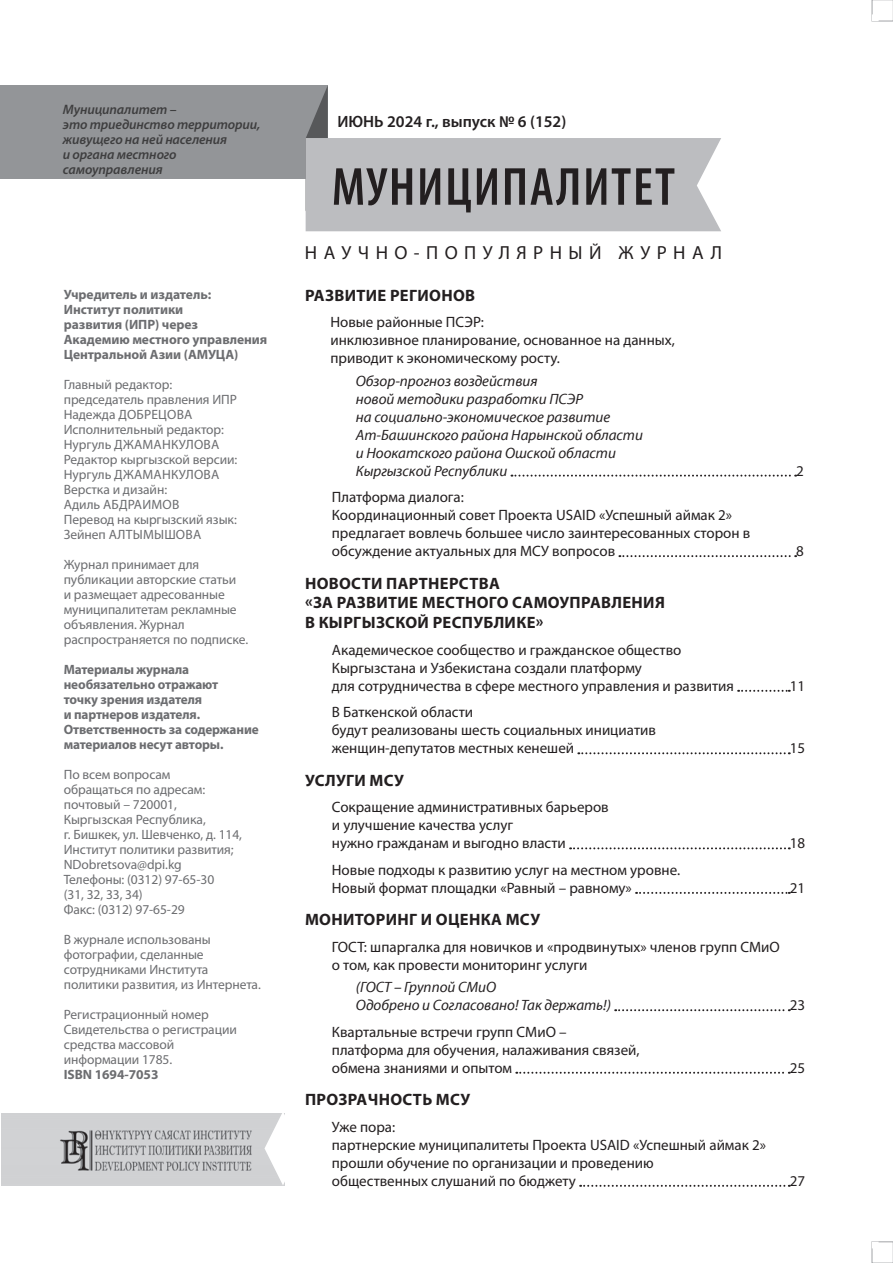
<style>
.page{position:relative;width:893px;height:1263px;background:#fff}
.page>*{position:absolute;margin:0;border:0;box-sizing:border-box;transform-origin:0 0}
.t1{font:600 condensed 54px "Myriad Pro";letter-spacing:.03em;color:#231f20}
.t2{font:19.05px "Myriad Pro";letter-spacing:.34em;color:#231f20}
.t3{font:700 16.5px/19.8px "Myriad Pro";letter-spacing:.02em;color:#231f20}
.t4{font:600 16.35px "Myriad Pro";color:#231f20}
.t5{font:15px/18px "Myriad Pro";color:#231f20}
.t6{font:15px/18px "Myriad Pro It KG";color:#231f20}
.t7{font:italic 600 13.65px/15px "Myriad Pro";letter-spacing:-.01em;color:#3e3e3f}
.t8{font:13.5px/15px "Myriad Pro";letter-spacing:-.005em;color:#6c6d70}
.t9{font:700 13.5px/15px "Myriad Pro";letter-spacing:-.01em;color:#6c6d70}
</style>
<div class="page">
<div style="left:872px;top:0;width:21px;height:21px;border:1px solid #a1a3a6"></div>
<div style="left:872px;top:14px;width:7px;height:7px;background:#fff"></div>
<div style="left:872px;top:1241px;width:21px;height:22px;border:1px solid #a1a3a6"></div>
<svg style="left:872px;top:1241px;width:7px;height:7px"></svg>
<img style="left:1px;top:1113px;width:264px;height:72px">
<div style="left:0;top:85px;width:328px;height:94px;background:#939598"></div>
<svg style="left:306px;top:86px;width:415px;height:145px"></svg>
<svg style="left:265px;top:1113px;width:20px;height:72px"></svg>
<svg style="left:511px;top:475px;width:285px;height:2px"></svg>
<svg style="left:619px;top:555px;width:177px;height:2px"></svg>
<svg style="left:738px;top:690px;width:52px;height:2px"></svg>
<svg style="left:578px;top:752px;width:212px;height:2px"></svg>
<svg style="left:570px;top:847px;width:220px;height:2px"></svg>
<svg style="left:636px;top:892px;width:154px;height:2px"></svg>
<svg style="left:615px;top:1009px;width:175px;height:2px"></svg>
<svg style="left:516px;top:1072px;width:274px;height:2px"></svg>
<svg style="left:580px;top:1185px;width:210px;height:2px"></svg>
<p class="t7" style="left:63px;top:101px;width:199px">Муниципалитет –<br>это триединство территории, живущего на ней населения<br>и органа местного самоуправления</p>
<p class="t9" style="left:64px;top:286px;width:205px">Учредитель и издатель:<br>Институт политики<br>развития (ИПР) через<br>Академию местного управления<br>Центральной Азии (АМУЦА)</p>
<p class="t8" style="left:64px;top:376px;width:175px">Главный редактор: председатель правления ИПР<br>Надежда ДОБРЕЦОВА<br>Исполнительный редактор:<br>Нургуль ДЖАМАНКУЛОВА<br>Редактор кыргызской версии:<br>Нургуль ДЖАМАНКУЛОВА<br>Верстка и дизайн:<br>Адиль АБДРАИМОВ<br>Перевод на кыргызский язык:<br>Зейнеп АЛТЫМЫШОВА</p>
<p class="t8" style="left:64px;top:556px;width:186px">Журнал принимает для публикации авторские статьи<br>и размещает адресованные муниципалитетам рекламные объявления. Журнал распространяется по подписке.</p>
<p class="t9" style="left:64px;top:661px;width:196px">Материалы журнала необязательно отражают<br>точку зрения издателя<br>и партнеров издателя.<br>Ответственность за содержание материалов несут авторы.</p>
<p class="t8" style="left:64px;top:766px;width:180px">По всем вопросам обращаться по адресам: почтовый – 720001,<br>Кыргызская Республика,<br>г. Бишкек, ул. Шевченко, д. 114,<br>Институт политики развития;<br>NDobretsova@dpi.kg<br>Телефоны: (0312) 97-65-30<br>(31, 32, 33, 34)<br>Факс: (0312) 97-65-29</p>
<p class="t8" style="left:64px;top:931px;width:199px">В журнале использованы фотографии, сделанные сотрудниками Института политики развития, из Интернета.</p>
<p class="t8" style="left:64px;top:1006px;width:175px">Регистрационный номер<br>Свидетельства о регистрации средства массовой информации 1785.</p>
<p class="t9" style="left:64px;top:1066px;width:96px">ISBN 1694-7053</p>
<p class="t4" style="left:337px;top:111px;width:230px">ИЮНЬ 2024 г., выпуск № 6 (152)</p>
<h1 class="t1" style="left:332px;top:154px;width:345px">МУНИЦИПАЛИТЕТ</h1>
<p class="t2" style="left:305px;top:241px;width:419px">НАУЧНО-ПОПУЛЯРНЫЙ ЖУРНАЛ</p>
<p class="t3" style="left:305px;top:285px;width:172px">РАЗВИТИЕ РЕГИОНОВ</p>
<p class="t5" style="left:330px;top:313px;width:346px">Новые районные ПСЭР:<br>инклюзивное планирование, основанное на данных, приводит к экономическому росту.</p>
<p class="t6" style="left:356px;top:372px;width:289px">Обзор-прогноз воздействия<br>новой методики разработки ПСЭР<br>на социально-экономическое развитие Ат-Башинского района Нарынской области и Ноокатского района Ошской области Кыргызской Республики</p>
<p class="t5" style="left:332px;top:488px;width:420px">Платформа диалога:<br>Координационный совет Проекта USAID «Успешный аймак 2» предлагает вовлечь большее число заинтересованных сторон в обсуждение актуальных для МСУ вопросов</p>
<p class="t3" style="left:305px;top:573px;width:361px">НОВОСТИ ПАРТНЕРСТВА<br>«ЗА РАЗВИТИЕ МЕСТНОГО САМОУПРАВЛЕНИЯ<br>В КЫРГЫЗСКОЙ РЕСПУБЛИКЕ»</p>
<p class="t5" style="left:332px;top:640px;width:404px">Академическое сообщество и гражданское общество<br>Кыргызстана и Узбекистана создали платформу<br>для сотрудничества в сфере местного управления и развития</p>
<p class="t5" style="left:332px;top:703px;width:325px">В Баткенской области<br>будут реализованы шесть социальных инициатив женщин-депутатов местных кенешей</p>
<p class="t3" style="left:305px;top:770px;width:100px">УСЛУГИ МСУ</p>
<p class="t5" style="left:332px;top:798px;width:278px">Сокращение административных барьеров и улучшение качества услуг<br>нужно гражданам и выгодно власти</p>
<p class="t5" style="left:332px;top:861px;width:350px">Новые подходы к развитию услуг на местном уровне.<br>Новый формат площадки «Равный – равному»</p>
<p class="t3" style="left:305px;top:909px;width:236px">МОНИТОРИНГ И ОЦЕНКА МСУ</p>
<p class="t5" style="left:332px;top:938px;width:449px">ГОСТ: шпаргалка для новичков и «продвинутых» членов групп СМиО о том, как провести мониторинг услуги</p>
<p class="t6" style="left:356px;top:979px;width:257px">(ГОСТ – Группой СМиО<br>Одобрено и Согласовано! Так держать!)</p>
<p class="t5" style="left:332px;top:1022px;width:309px">Квартальные встречи групп СМиО – платформа для обучения, налаживания связей, обмена знаниями и опытом</p>
<p class="t3" style="left:305px;top:1089px;width:167px">ПРОЗРАЧНОСТЬ МСУ</p>
<p class="t5" style="left:332px;top:1117px;width:436px">Уже пора:<br>партнерские муниципалитеты Проекта USAID «Успешный аймак 2» прошли обучение по организации и проведению<br>общественных слушаний по бюджету</p>
<p class="t5" style="left:796px;top:461px;width:9px">2</p>
<p class="t5" style="left:796px;top:542px;width:9px">8</p>
<p class="t5" style="left:790px;top:676px;width:17px">11</p>
<p class="t5" style="left:790px;top:739px;width:17px">15</p>
<p class="t5" style="left:790px;top:834px;width:17px">18</p>
<p class="t5" style="left:790px;top:879px;width:17px">21</p>
<p class="t5" style="left:790px;top:996px;width:17px">23</p>
<p class="t5" style="left:790px;top:1058px;width:17px">25</p>
<p class="t5" style="left:790px;top:1171px;width:17px">27</p>
</div>
